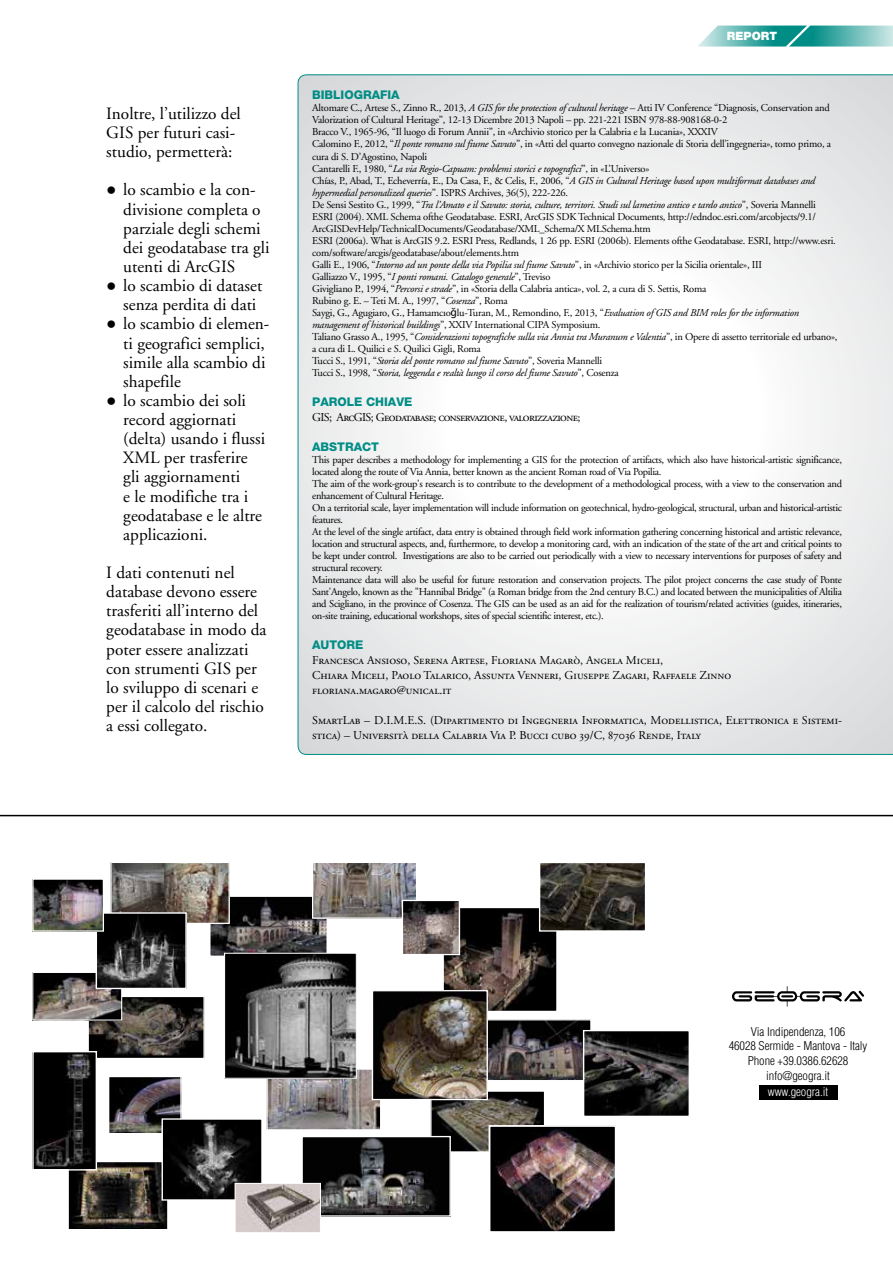
<style>
.page{position:relative;width:893px;height:1263px;background:#fff}
.page>*{position:absolute;margin:0;border:0;box-sizing:border-box;transform-origin:0 0}
.t1{font:17.25px/19.2px "Adobe Garamond";color:#000}
.t2{font:12px/15px "Adobe Garamond Regular SC";color:#000}
.t3{font:12px "Adobe Garamond Regular SC";letter-spacing:-.05em;color:#000}
.t4{font:800 12px "Helvetica Neue";color:#008d86}
.t5{font:300 condensed 11.7px/14.7px "Helvetica";letter-spacing:-.005em;color:#000;text-align:center;scale:1.05 1}
.t6{font:300 condensed 11.7px "Helvetica";letter-spacing:-.005em;color:#fff;scale:1.05 1}
.t7{font:900 11.55px "Helvetica Neue";color:#fff}
.t8{font:10.5px/12px "Adobe Garamond";letter-spacing:-.03em;color:#000}
.s1{font-family:"Arial"}
.s2{font-style:italic}
.s3{font-family:"Lucida Grande"}
</style>
<div class="page">
<svg style="left:698px;top:26px;width:195px;height:21px;background:#60b7b3"></svg>
<svg style="left:298px;top:74px;width:595px;height:681px"></svg>
<img style="left:69px;top:1163px;width:98px;height:65px">
<div style="left:67px;top:1161px;width:102px;height:72px;border:1px solid #fff"></div>
<img style="left:110px;top:1078px;width:70px;height:54px">
<div style="left:108px;top:1076px;width:74px;height:58px;border:1px solid #fff"></div>
<img style="left:211px;top:898px;width:115px;height:57px">
<div style="left:208px;top:895px;width:121px;height:63px;border:2px solid #fff"></div>
<img style="left:112px;top:864px;width:116px;height:58px">
<div style="left:110px;top:862px;width:120px;height:62px;border:1px solid #fff"></div>
<img style="left:432px;top:1092px;width:111px;height:59px">
<div style="left:430px;top:1090px;width:115px;height:63px;border:1px solid #fff"></div>
<img style="left:488px;top:1021px;width:102px;height:58px">
<div style="left:476px;top:1019px;width:116px;height:62px;border:1px solid #fff"></div>
<img style="left:89px;top:998px;width:114px;height:59px">
<div style="left:87px;top:996px;width:118px;height:63px;border:1px solid #fff"></div>
<img style="left:34px;top:974px;width:86px;height:44px">
<div style="left:32px;top:972px;width:90px;height:48px;border:1px solid #fff"></div>
<img style="left:98px;top:914px;width:87px;height:73px">
<div style="left:96px;top:912px;width:91px;height:77px;border:1px solid #fff"></div>
<img style="left:34px;top:880px;width:68px;height:50px">
<div style="left:32px;top:878px;width:72px;height:54px;border:1px solid #fff"></div>
<img style="left:34px;top:1053px;width:61px;height:115px">
<div style="left:32px;top:1051px;width:65px;height:119px;border:1px solid #fff"></div>
<img style="left:492px;top:1128px;width:122px;height:102px">
<div style="left:489px;top:1125px;width:128px;height:108px;border:2px solid #fff"></div>
<img style="left:268px;top:1070px;width:111px;height:58px">
<div style="left:266px;top:1068px;width:115px;height:62px;border:1px solid #fff"></div>
<img style="left:444px;top:909px;width:112px;height:101px">
<div style="left:442px;top:907px;width:116px;height:105px;border:1px solid #fff"></div>
<img style="left:541px;top:864px;width:103px;height:66px">
<div style="left:539px;top:862px;width:107px;height:70px;border:1px solid #fff"></div>
<img style="left:314px;top:864px;width:101px;height:53px">
<div style="left:312px;top:862px;width:105px;height:57px;border:1px solid #fff"></div>
<img style="left:303px;top:1138px;width:146px;height:77px">
<div style="left:301px;top:1136px;width:150px;height:81px;border:1px solid #fff"></div>
<img style="left:374px;top:992px;width:112px;height:106px">
<div style="left:372px;top:990px;width:116px;height:110px;border:1px solid #fff"></div>
<img style="left:404px;top:902px;width:54px;height:51px">
<div style="left:402px;top:900px;width:58px;height:55px;border:1px solid #fff"></div>
<img style="left:226px;top:955px;width:129px;height:122px">
<div style="left:224px;top:953px;width:133px;height:126px;border:1px solid #fff"></div>
<img style="left:164px;top:1120px;width:97px;height:79px">
<div style="left:162px;top:1118px;width:101px;height:83px;border:1px solid #fff"></div>
<img style="left:585px;top:1032px;width:103px;height:83px">
<div style="left:583px;top:1030px;width:107px;height:87px;border:1px solid #fff"></div>
<img style="left:237px;top:1185px;width:82px;height:46px">
<div style="left:235px;top:1183px;width:86px;height:50px;border:1px solid #fff"></div>
<div style="left:759px;top:1085px;width:79px;height:14px;background:#000"></div>
<svg style="left:732px;top:986px;width:132px;height:20px"></svg>
<hr style="left:0;top:815px;width:893px;height:1px;background:#000">
<h1 class="t1" style="left:106px;top:104px;width:136px">Inoltre, l’utilizzo del<br>GIS per futuri casi&shy;studio, permetterà:</h1>
<h1 class="t1" style="left:123px;top:181px;width:148px;text-indent:-17px"><span class="s1">●</span> lo scambio e la con&shy;divisione completa o parziale degli schemi dei geodatabase tra gli utenti di ArcGIS</h1>
<h1 class="t1" style="left:123px;top:276px;width:140px;text-indent:-17px"><span class="s1">●</span> lo scambio di dataset senza perdita di dati</h1>
<h1 class="t1" style="left:123px;top:315px;width:148px;text-indent:-17px"><span class="s1">●</span> lo scambio di elemen&shy;ti geografici semplici, simile alla scambio di shapefile</h1>
<h1 class="t1" style="left:123px;top:391px;width:143px;text-indent:-17px"><span class="s1">●</span> lo scambio dei soli record aggiornati (delta) usando i flussi<br>XML per trasferire gli aggiornamenti<br>e le modifiche tra i geodatabase e le altre applicazioni.</h1>
<h1 class="t1" style="left:106px;top:563px;width:162px">I dati contenuti nel database devono essere trasferiti all’interno del geodatabase in modo da poter essere analizzati con strumenti GIS per lo sviluppo di scenari e per il calcolo del rischio a essi collegato.</h1>
<p class="t7" style="left:727px;top:29px;width:52px">REPORT</p>
<p class="t4" style="left:312px;top:88px;width:89px">BIBLIOGRAFIA</p>
<p class="t8" style="left:312px;top:102px;width:527px">Altomare C., Artese S., Zinno R., 2013, <span class="s2">A GIS for the protection of cultural heritage –</span> Atti IV Conference “Diagnosis, Conservation and Valorization of Cultural Heritage”, 12-13 Dicembre 2013 Napoli – pp. 221-221 ISBN 978-88-908168-0-2<br>Bracco V., 1965-96, “Il luogo di Forum Annii”, in «Archivio storico per la Calabria e la Lucania», XXXIV<br>Calomino F., 2012, “<span class="s2">Il ponte romano sul fiume Savuto</span>”, in «Atti del quarto convegno nazionale di Storia dell’ingegneria», tomo primo, a cura di S. D’Agostino, Napoli<br>Cantarelli F., 1980, “<span class="s2">La via Regio-Capuam: problemi storici e topografici</span>”, in «L’Universo»<br>Chías, P., Abad, T., Echeverría, E., Da Casa, F., &amp; Celis, F., 2006, “<span class="s2">A GIS in Cultural Heritage based upon multiformat databases and hypermedial personalized queries</span>”. ISPRS Archives, 36(5), 222-226.<br>De Sensi Sestito G., 1999, “<span class="s2">Tra l’Amato e il Savuto: storia, culture, territori. Studi sul lametino antico e tardo antico</span>”, Soveria Mannelli ESRI (2004). XML Schema ofthe Geodatabase. ESRI, ArcGIS SDK Technical Documents, http://edndoc.esri.com/arcobjects/9.1/ ArcGISDevHelp/TechnicalDocuments/Geodatabase/XML_Schema/X MLSchema.htm<br>ESRI (2006a). What is ArcGIS 9.2. ESRI Press, Redlands, 1 26 pp. ESRI (2006b). Elements ofthe Geodatabase. ESRI, http://www.esri. com/software/arcgis/geodatabase/about/elements.htm<br>Galli E., 1906, “<span class="s2">Intorno ad un ponte della via Popilia sul fiume Savuto</span>”, in «Archivio storico per la Sicilia orientale», III<br>Galliazzo V., 1995, “<span class="s2">I ponti romani. Catalogo generale</span>”, Treviso<br>Givigliano P., 1994, “<span class="s2">Percorsi e strade</span>”, in «Storia della Calabria antica», vol. 2, a cura di S. Settis, Roma<br>Rubino g. E. – Teti M. A., 1997, “<span class="s2">Cosenza</span>”, Roma<br>Saygi, G., Agugiaro, G., Hamamcıo<span class="s3">ğ</span>lu-Turan, M., Remondino, F., 2013, “<span class="s2">Evaluation of GIS and BIM roles for the information management of historical buildings</span>”, XXIV International CIPA Symposium.<br>Taliano Grasso A., 1995, “<span class="s2">Considerazioni topografiche sulla via Annia tra Muranum e Valentia</span>”, in Opere di assetto territoriale ed urbano», a cura di L. Quilici e S. Quilici Gigli, Roma<br>Tucci S., 1991, “<span class="s2">Storia del ponte romano sul fiume Savuto</span>”, Soveria Mannelli<br>Tucci S., 1998, “<span class="s2">Storia, leggenda e realtà lungo il corso del fiume Savuto</span>”, Cosenza</p>
<p class="t4" style="left:312px;top:394px;width:102px">PAROLE CHIAVE</p>
<p class="t3" style="left:312px;top:410px;width:270px">GIS; ArcGIS; Geodatabase; conservazione, valorizzazione;</p>
<p class="t4" style="left:312px;top:439px;width:68px">ABSTRACT</p>
<p class="t8" style="left:312px;top:453px;width:531px">This paper describes a methodology for implementing a GIS for the protection of artifacts, which also have historical-artistic significance, located along the route of Via Annia, better known as the ancient Roman road of Via Popilia.<br>The aim of the work-group's research is to contribute to the development of a methodological process, with a view to the conservation and enhancement of Cultural Heritage.<br>On a territorial scale, layer implementation will include information on geotechnical, hydro-geological, structural, urban and historical-artistic features.<br>At the level of the single artifact, data entry is obtained through field work information gathering concerning historical and artistic relevance, location and structural aspects, and, furthermore, to develop a monitoring card, with an indication of the state of the art and critical points to be kept under control. Investigations are also to be carried out periodically with a view to necessary interventions for purposes of safety and structural recovery.<br>Maintenance data will also be useful for future restoration and conservation projects. The pilot project concerns the case study of Ponte Sant'Angelo, known as the "Hannibal Bridge" (a Roman bridge from the 2nd century B.C.) and located between the municipalities of Altilia and Scigliano, in the province of Cosenza. The GIS can be used as an aid for the realization of tourism/related activities (guides, itineraries, on-site training, educational workshops, sites of special scientific interest, etc.).</p>
<p class="t4" style="left:312px;top:637px;width:53px">AUTORE</p>
<p class="t2" style="left:312px;top:652px;width:421px">Francesca Ansioso, Serena Artese, Floriana Magarò, Angela Miceli,<br>Chiara Miceli, Paolo Talarico, Assunta Venneri, Giuseppe Zagari, Raffaele Zinno floriana.magaro@unical.it</p>
<p class="t2" style="left:312px;top:712px;width:531px">SmartLab – D.I.M.E.S. (Dipartimento di Ingegneria Informatica, Modellistica, Elettronica e Sistemi&shy;stica) – Università della Calabria Via P. Bucci cubo 39/C, 87036 Rende, Italy</p>
<p class="t5" style="left:729px;top:1024px;width:134px">Via Indipendenza, 106<br>46028 Sermide - Mantova - Italy<br>Phone +39.0386.62628 info@geogra.it</p>
<p class="t6" style="left:768px;top:1084px;width:59px">www.geogra.it</p>
</div>
